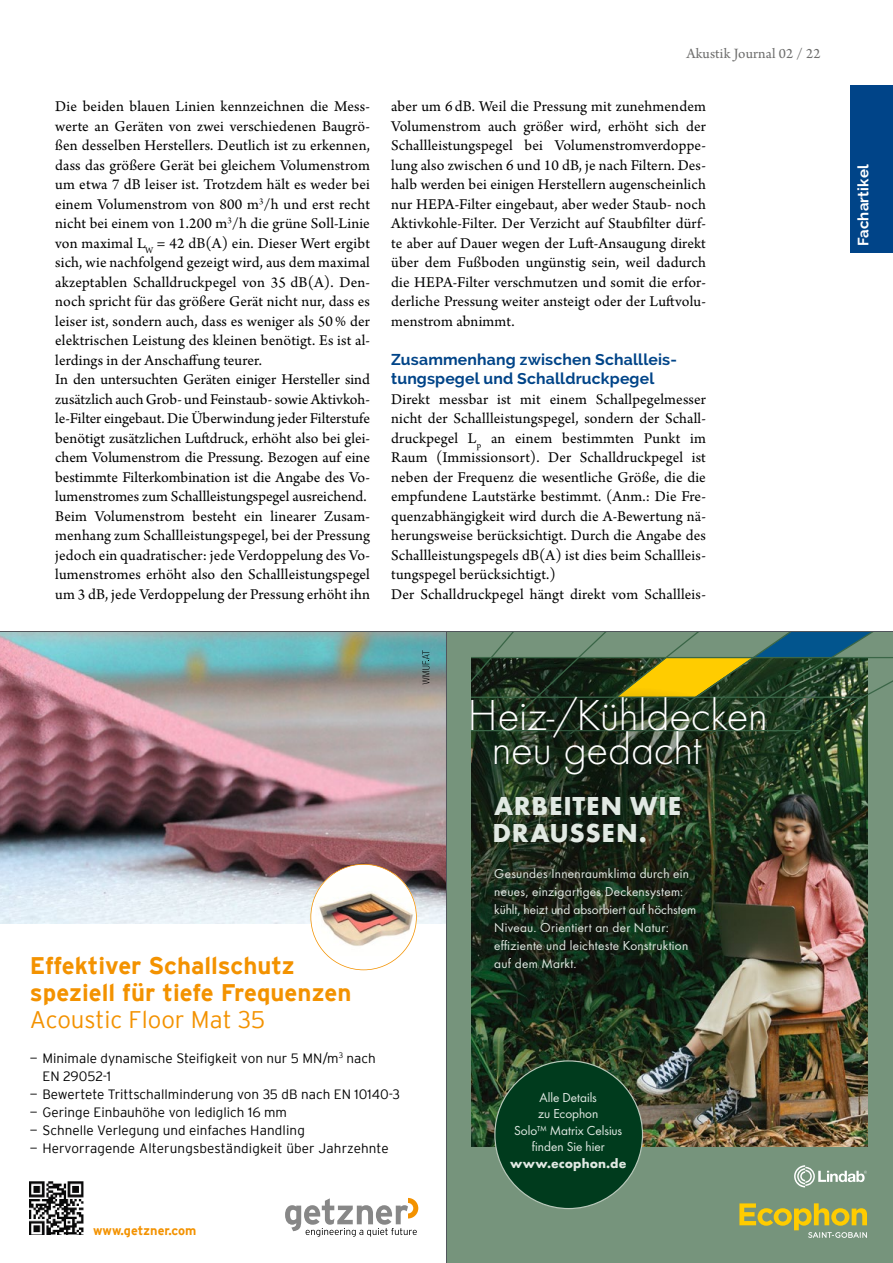
<style>
.page{position:relative;width:893px;height:1263px;background:#fff}
.page>*{position:absolute;margin:0;border:0;box-sizing:border-box;transform-origin:0 0}
.t1{font:300 45px/34.5px "Futura";letter-spacing:-.005em;color:#fff}
.t2{font:700 27px/27px "Futura";letter-spacing:.025em;color:#e1e9e3}
.t3{font:700 24px/27px "Interstate";color:#f39200}
.t4{font:300 24px "Interstate";color:#f39200}
.t5{font:15.75px/19.5px "Arno Pro";letter-spacing:.005em;color:#000}
.t6{font:700 15.75px/19.5px "Raleway";letter-spacing:.01em;color:#048}
.t7{font:15px "Arno Pro";letter-spacing:.01em;color:#6d6d6c}
.t8{font:700 15px "Raleway";letter-spacing:.01em;color:#fff}
.t9{font:300 13.5px/18px "Interstate";color:#000}
.t10{font:13.5px/18px "Futura Boo";letter-spacing:.02em;color:#e1e9e3}
.t11{font:13.5px/16.5px "Futura Boo";color:#e1e9e3;text-align:center}
.t12{font:700 13.5px "Futura";letter-spacing:.005em;color:#e1e9e3}
.t13{font:700 12.75px "Interstate";color:#f39200}
</style>
<div class="page">
<div style="left:850px;top:85px;width:43px;height:168px;background:#048"></div>
<svg style="left:285px;top:1198px;width:133px;height:39px"></svg>
<img style="left:0;top:632px;width:446px;height:291px">
<img style="left:310px;top:864px;width:107px;height:106px">
<img style="left:30px;top:1181px;width:54px;height:54px">
<svg style="left:422px;top:650px;width:7px;height:34px"></svg>
<div style="left:446px;top:631px;width:447px;height:632px;background:#76947c"></div>
<img style="left:472px;top:734px;width:395px;height:412px">
<svg style="left:739px;top:1203px;width:128px;height:35px"></svg>
<svg style="left:794px;top:1165px;width:73px;height:22px"></svg>
<svg style="left:489px;top:687px;width:280px;height:128px;background:#1f301d"></svg>
<div style="left:495px;top:1061px;width:147px;height:147px;background:#003b1d;border-radius:50%"></div>
<svg style="left:472px;top:632px;width:421px;height:102px"></svg>
<hr style="left:0;top:631px;width:893px;height:1px;background:#51565c">
<hr style="left:446px;top:631px;width:1px;height:632px;background:#51565c">
<p class="t7" style="left:686px;top:45px;width:136px">Akustik Journal 02 / 22</p>
<p class="t5" style="left:55px;top:98px;width:316px">Die beiden blauen Linien kennzeichnen die Mess&shy;werte an Geräten von zwei verschiedenen Baugrö&shy;ßen desselben Herstellers. Deutlich ist zu erkennen, dass das größere Gerät bei gleichem Volumenstrom um etwa 7 dB leiser ist. Trotzdem hält es weder bei einem Volumenstrom von 800 m<sup>3</sup>/h und erst recht nicht bei einem von 1.200 m<sup>3</sup>/h die grüne Soll-Linie von maximal L<sub>W</sub> = 42 dB(A) ein. Dieser Wert ergibt sich, wie nachfolgend gezeigt wird, aus dem maximal akzeptablen Schalldruckpegel von 35 dB(A). Den&shy;noch spricht für das größere Gerät nicht nur, dass es leiser ist, sondern auch, dass es weniger als 50% der elektrischen Leistung des kleinen benötigt. Es ist al&shy;lerdings in der Anschaffung teurer.<br>In den untersuchten Geräten einiger Hersteller sind zusätzlich auch Grob- und Feinstaub- sowie Aktivkoh&shy;le-Filter eingebaut. Die Überwindung jeder Filterstufe benötigt zusätzlichen Luftdruck, erhöht also bei glei&shy;chem Volumenstrom die Pressung. Bezogen auf eine bestimmte Filterkombination ist die Angabe des Vo&shy;lumenstromes zum Schallleistungspegel ausreichend.<br>Beim Volumenstrom besteht ein linearer Zusam&shy;menhang zum Schallleistungspegel, bei der Pressung jedoch ein quadratischer: jede Verdoppelung des Vo&shy;lumenstromes erhöht also den Schallleistungspegel um 3 dB, jede Verdoppelung der Pressung erhöht ihn</p>
<p class="t5" style="left:391px;top:98px;width:316px;text-align:justify">aber um 6 dB. Weil die Pressung mit zunehmendem Volumenstrom auch größer wird, erhöht sich der Schallleistungspegel bei Volumenstromverdoppe&shy;lung also zwischen 6 und 10 dB, je nach Filtern. Des&shy;halb werden bei einigen Herstellern augenscheinlich nur HEPA-Filter eingebaut, aber weder Staub- noch Aktivkohle-Filter. Der Verzicht auf Staubfilter dürf&shy;te aber auf Dauer wegen der Luft-Ansaugung direkt über dem Fußboden ungünstig sein, weil dadurch die HEPA-Filter verschmutzen und somit die erfor&shy;derliche Pressung weiter ansteigt oder der Luftvolu&shy;menstrom abnimmt.</p>
<p class="t6" style="left:391px;top:350px;width:287px">Zusammenhang zwischen Schallleis&shy;tungspegel und Schalldruckpegel</p>
<p class="t5" style="left:391px;top:390px;width:316px">Direkt messbar ist mit einem Schallpegelmesser nicht der Schallleistungspegel, sondern der Schall&shy;druckpegel L<sub>p</sub> an einem bestimmten Punkt im Raum (Immissionsort). Der Schalldruckpegel ist neben der Frequenz die wesentliche Größe, die die empfundene Lautstärke bestimmt. (Anm.: Die Fre&shy;quenzabhängigkeit wird durch die A-Bewertung nä&shy;herungsweise berücksichtigt. Durch die Angabe des Schallleistungspegels dB(A) ist dies beim Schallleis&shy;tungspegel berücksichtigt.)<br>Der Schalldruckpegel hängt direkt vom Schallleis-</p>
<p class="t8" style="left:855px;top:246px;width:83px;rotate:-90deg">Fachartikel</p>
<h3 class="t3" style="left:30px;top:952px;width:323px">Effektiver Schallschutz speziell für tiefe Frequenzen</h3>
<h3 class="t4" style="left:30px;top:1006px;width:237px">Acoustic Floor Mat 35</h3>
<p class="t9" style="left:43px;top:1049px;width:335px;text-indent:-13px">— Minimale dynamische Steifigkeit von nur 5 MN/m<sup>3</sup> nach<br>EN 29052-1</p>
<p class="t9" style="left:30px;top:1085px;width:372px">— Bewertete Trittschallminderung von 35 dB nach EN 10140-3</p>
<p class="t9" style="left:30px;top:1103px;width:259px">— Geringe Einbauhöhe von lediglich 16 mm</p>
<p class="t9" style="left:30px;top:1121px;width:277px">— Schnelle Verlegung und einfaches Handling</p>
<p class="t9" style="left:30px;top:1139px;width:360px">— Hervorragende Alterungsbeständigkeit über Jahrzehnte</p>
<p class="t13" style="left:93px;top:1223px;width:105px">www.getzner.com</p>
<h1 class="t1" style="left:492px;top:699px;width:278px;text-indent:-24px">Heiz-/Kühldecken neu gedacht</h1>
<h2 class="t2" style="left:492px;top:792px;width:190px">ARBEITEN WIE<br>DRAUSSEN.</h2>
<p class="t10" style="left:494px;top:865px;width:203px">Gesundes Innenraumklima durch ein neues, einzigartiges Deckensystem: kühlt, heizt und absorbiert auf höchstem Niveau. Orientiert an der Natur: effiziente und leichteste Konstruktion auf dem Markt.</p>
<p class="t11" style="left:514px;top:1089px;width:110px">Alle Details<br>zu Ecophon<br>Solo™ Matrix Celsius finden Sie hier</p>
<p class="t12" style="left:510px;top:1155px;width:118px">www.ecophon.de</p>
</div>
